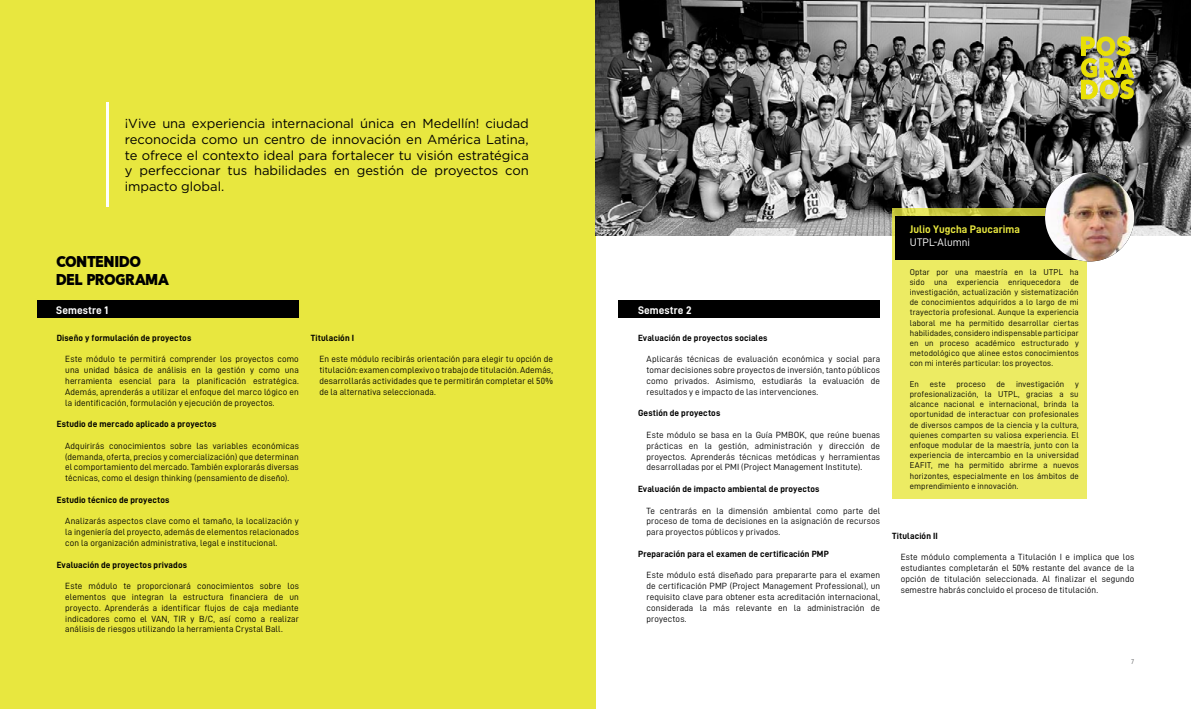
<style>
.page{position:relative;width:1191px;height:709px;background:#fff}
.page>*{position:absolute;margin:0;border:0;box-sizing:border-box;transform-origin:0 0}
.t1{font:15px/18px "Sovereign";color:#000}
.t2{font:13px/15.6px "Gotham";color:#000;text-align:justify}
.t3{font:11px "D DIN Bold";letter-spacing:.005em;color:#e8e73f}
.t4{font:11px "D DIN Bold";letter-spacing:.005em;color:#fff}
.t5{font:11px "D DIN";letter-spacing:.005em;color:#fff}
.t6{font:9px/10.8px "D DIN";letter-spacing:.01em;color:#000;text-align:justify}
.t7{font:9px "D DIN Bold";letter-spacing:.015em;color:#000}
.t8{font:8.5px/10.2px "D DIN";letter-spacing:.015em;color:#000;text-align:justify}
.t9{font:7px "D DIN";color:#5f6062}
</style>
<div class="page">
<div style="left:618px;top:301px;width:262px;height:17px;background:#000"></div>
<div style="left:0;top:0;width:595px;height:709px;background:#e8e73f"></div>
<img style="left:595px;top:0;width:596px;height:235px">
<hr style="left:106px;top:102px;width:3px;height:105px;background:#fff">
<div style="left:37px;top:301px;width:262px;height:17px;background:#000"></div>
<div style="left:892px;top:208px;width:194px;height:291px;background:#eceb63"></div>
<div style="left:895px;top:216px;width:194px;height:43px;background:#000"></div>
<img style="left:1045px;top:173px;width:89px;height:88px;border-radius:44px">
<svg style="left:1081px;top:36px;width:53px;height:63px;background:#bab63d"></svg>
<p class="t2" style="left:125px;top:116px;width:405px">¡Vive una experiencia internacional única en Medellín! ciudad reconocida como un centro de innovación en América Latina, te ofrece el contexto ideal para fortalecer tu visión estratégica y perfeccionar tus habilidades en gestión de proyectos con impacto global.</p>
<h1 class="t1" style="left:57px;top:254px;width:114px">CONTENIDO<br>DEL PROGRAMA</h1>
<p class="t4" style="left:56px;top:304px;width:53px">Semestre 1</p>
<p class="t7" style="left:57px;top:332px;width:136px">Diseño y formulación de proyectos</p>
<p class="t6" style="left:65px;top:354px;width:235px">Este módulo te permitirá comprender los proyectos como una unidad básica de análisis en la gestión y como una herramienta esencial para la planificación estratégica.<br>Además, aprenderás a utilizar el enfoque del marco lógico en la identificación, formulación y ejecución de proyectos.</p>
<p class="t7" style="left:57px;top:419px;width:161px">Estudio de mercado aplicado a proyectos</p>
<p class="t6" style="left:65px;top:440px;width:235px">Adquirirás conocimientos sobre las variables económicas (demanda, oferta, precios y comercialización) que determinan el comportamiento del mercado. También explorarás diversas técnicas, como el design thinking (pensamiento de diseño).</p>
<p class="t7" style="left:57px;top:494px;width:114px">Estudio técnico de proyectos</p>
<p class="t6" style="left:65px;top:516px;width:235px">Analizarás aspectos clave como el tamaño, la localización y la ingeniería del proyecto, además de elementos relacionados con la organización administrativa, legal e institucional.</p>
<p class="t7" style="left:57px;top:559px;width:132px">Evaluación de proyectos privados</p>
<p class="t6" style="left:65px;top:580px;width:235px">Este módulo te proporcionará conocimientos sobre los elementos que integran la estructura financiera de un proyecto. Aprenderás a identificar flujos de caja mediante indicadores como el VAN, TIR y B/C, así como a realizar análisis de riesgos utilizando la herramienta Crystal Ball.</p>
<p class="t7" style="left:311px;top:332px;width:45px">Titulación I</p>
<p class="t6" style="left:319px;top:354px;width:235px">En este módulo recibirás orientación para elegir tu opción de titulación: examen complexivo o trabajo de titulación. Además, desarrollarás actividades que te permitirán completar el 50% de la alternativa seleccionada.</p>
<p class="t4" style="left:638px;top:304px;width:55px">Semestre 2</p>
<p class="t7" style="left:638px;top:332px;width:131px">Evaluación de proyectos sociales</p>
<p class="t6" style="left:646px;top:354px;width:235px">Aplicarás técnicas de evaluación económica y social para tomar decisiones sobre proyectos de inversión, tanto públicos como privados. Asimismo, estudiarás la evaluación de resultados y e impacto de las intervenciones.</p>
<p class="t7" style="left:638px;top:408px;width:84px">Gestión de proyectos</p>
<p class="t6" style="left:646px;top:429px;width:235px">Este módulo se basa en la Guía PMBOK, que reúne buenas prácticas en la gestión, administración y dirección de proyectos. Aprenderás técnicas metódicas y herramientas desarrolladas por el PMI (Project Management Institute).</p>
<p class="t7" style="left:638px;top:484px;width:183px">Evaluación de impacto ambiental de proyectos</p>
<p class="t6" style="left:646px;top:505px;width:235px">Te centrarás en la dimensión ambiental como parte del proceso de toma de decisiones en la asignación de recursos para proyectos públicos y privados.</p>
<p class="t7" style="left:638px;top:548px;width:192px">Preparación para el examen de certificación PMP</p>
<p class="t6" style="left:646px;top:570px;width:235px">Este módulo está diseñado para prepararte para el examen de certificación PMP (Project Management Professional), un requisito clave para obtener esta acreditación internacional, considerada la más relevante en la administración de proyectos.</p>
<p class="t3" style="left:909px;top:223px;width:112px">Julio Yugcha Paucarima</p>
<p class="t5" style="left:909px;top:236px;width:62px">UTPL-Alumni</p>
<p class="t8" style="left:909px;top:266px;width:170px">Optar por una maestría en la UTPL ha sido una experiencia enriquecedora de investigación, actualización y sistematización de conocimientos adquiridos a lo largo de mi trayectoria profesional. Aunque la experiencia laboral me ha permitido desarrollar ciertas habilidades, considero indispensable participar en un proceso académico estructurado y metodológico que alinee estos conocimientos con mi interés particular: los proyectos.</p>
<p class="t8" style="left:909px;top:378px;width:11px">En</p>
<p class="t8" style="left:929px;top:378px;width:17px">este</p>
<p class="t8" style="left:956px;top:378px;width:31px">proceso</p>
<p class="t8" style="left:996px;top:378px;width:10px">de</p>
<p class="t8" style="left:1016px;top:378px;width:50px">investigación</p>
<p class="t8" style="left:909px;top:378px;width:170px;text-indent:165px">y profesionalización, la UTPL, gracias a su alcance nacional e internacional, brinda la oportunidad de interactuar con profesionales de diversos campos de la ciencia y la cultura, quienes comparten su valiosa experiencia. El enfoque modular de la maestría, junto con la experiencia de intercambio en la universidad EAFIT, me ha permitido abrirme a nuevos horizontes, especialmente en los ámbitos de emprendimiento e innovación.</p>
<p class="t7" style="left:892px;top:530px;width:47px">Titulación II</p>
<p class="t6" style="left:900px;top:551px;width:235px">Este módulo complementa a Titulación I e implica que los estudiantes completarán el 50% restante del avance de la opción de titulación seleccionada. Al finalizar el segundo semestre habrás concluido el proceso de titulación.</p>
<p class="t9" style="left:1131px;top:657px;width:5px">7</p>
</div>
